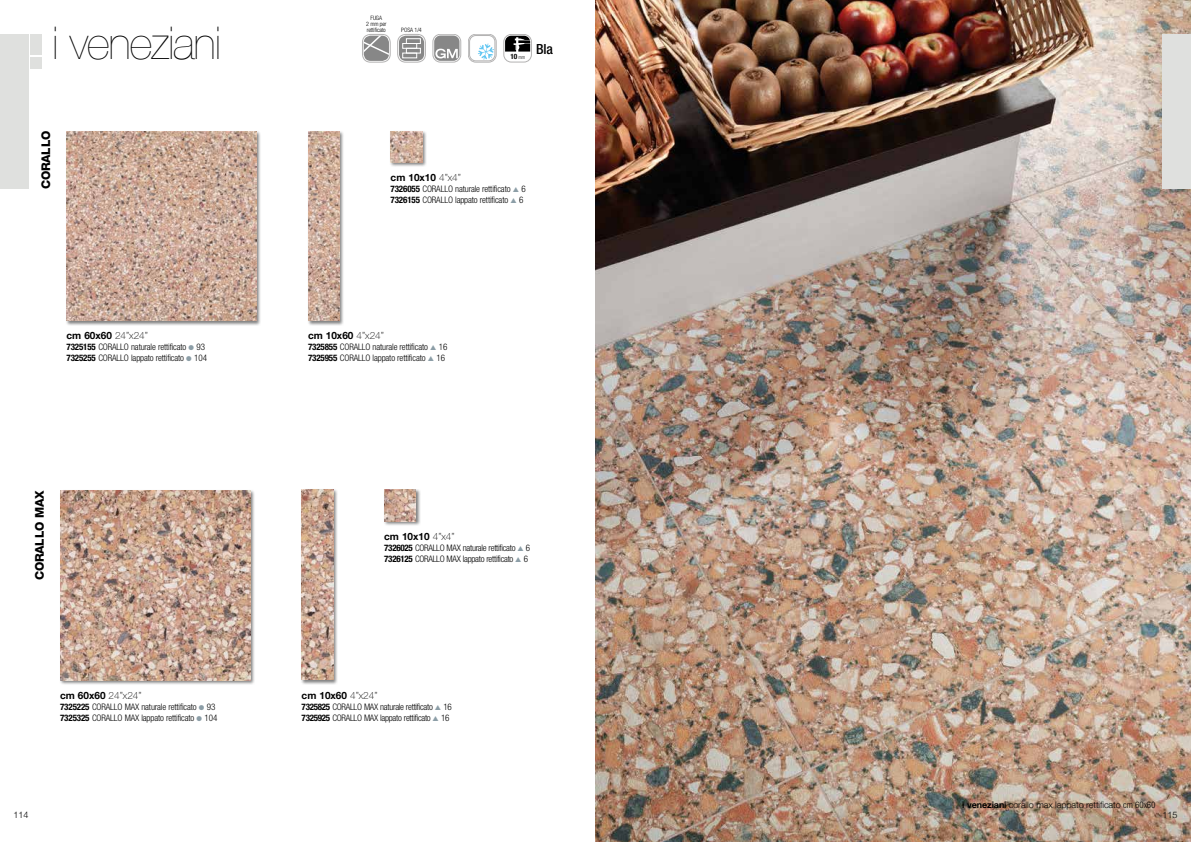
<style>
.page{position:relative;width:1191px;height:842px;background:#fff}
.page>*{position:absolute;margin:0;border:0;box-sizing:border-box;transform-origin:0 0}
.t1{font:200 45px "Helvetica Neue";letter-spacing:-.025em;color:#000}
.t2{font:500 condensed 14px "Helvetica Neue";color:#000}
.t3{font:800 12px "Helvetica Neue";letter-spacing:-.015em;color:#000}
.t4{font:700 10px "Helvetica Neue";color:#000}
.t5{font:300 condensed 9px/11px "Helvetica Neue";letter-spacing:-.015em;color:#000}
.t6{font:300 9px "Helvetica Neue";letter-spacing:-.01em;color:#000}
.t7{font:700 condensed 7.3px "Helvetica Neue";color:#000}
.t8{font:300 condensed 6px/6px "Helvetica Neue";letter-spacing:-.015em;color:#000;text-align:center}
.s1{font-weight:100}
.s2{font-weight:700}
.s3{color:#8c9ea7}
.s4{font-weight:300;font-size:5px}
.s5{font-stretch:condensed}
</style>
<div class="page">
<div style="left:31px;top:34px;width:11px;height:21px;background:#dfe0de"></div>
<div style="left:31px;top:57px;width:11px;height:12px;background:#dfe0de"></div>
<div style="left:65px;top:130px;width:197px;height:196px;background:#000;opacity:.5"></div>
<img style="left:66px;top:131px;width:190px;height:190px">
<div style="left:307px;top:130px;width:38px;height:196px;background:#000;opacity:.5"></div>
<img style="left:308px;top:131px;width:31px;height:190px">
<div style="left:300px;top:489px;width:38px;height:196px;background:#000;opacity:.5"></div>
<img style="left:302px;top:490px;width:31px;height:190px">
<div style="left:389px;top:130px;width:38px;height:38px;background:#000;opacity:.5"></div>
<img style="left:390px;top:131px;width:32px;height:31px">
<div style="left:383px;top:489px;width:38px;height:37px;background:#000;opacity:.5"></div>
<img style="left:384px;top:490px;width:32px;height:31px">
<div style="left:59px;top:489px;width:196px;height:196px;background:#000;opacity:.5"></div>
<img style="left:60px;top:490px;width:190px;height:190px">
<img style="left:595px;top:0;width:596px;height:842px">
<svg style="left:468px;top:34px;width:28px;height:28px"></svg>
<div style="left:469px;top:36px;width:26px;height:25px;background:#fff;border-radius:6px"></div>
<svg style="left:478px;top:43px;width:16px;height:17px"></svg>
<div style="left:469px;top:35px;width:26px;height:26px;border:1px solid #b3b2b2;border-radius:6px"></div>
<div style="left:468px;top:34px;width:28px;height:28px;border:1px solid #b3b2b2;border-radius:8px"></div>
<svg style="left:505px;top:34px;width:27px;height:28px"></svg>
<div style="left:504px;top:34px;width:27px;height:28px;background:#fff;border-radius:7px"></div>
<div style="left:503px;top:34px;width:28px;height:28px;border:1px solid #b3b2b2;border-radius:7px"></div>
<svg style="left:505px;top:36px;width:26px;height:16px"></svg>
<svg style="left:433px;top:34px;width:28px;height:28px"></svg>
<div style="left:434px;top:36px;width:25px;height:25px;background:#878787;border-radius:6px"></div>
<div style="left:433px;top:34px;width:28px;height:28px;border:1px solid #b3b2b2;border-radius:8px"></div>
<svg style="left:435px;top:49px;width:23px;height:9px"></svg>
<div style="left:362px;top:34px;width:28px;height:28px;border:1px solid #b3b2b2;border-radius:8px"></div>
<svg style="left:364px;top:36px;width:25px;height:25px"></svg>
<div style="left:397px;top:34px;width:28px;height:28px;border:1px solid #b3b2b2;border-radius:8px"></div>
<svg style="left:399px;top:36px;width:25px;height:25px"></svg>
<div style="left:402px;top:43px;width:15px;height:5px;border:1px solid #fff"></div>
<div style="left:406px;top:48px;width:14px;height:5px;border:1px solid #fff"></div>
<div style="left:402px;top:53px;width:15px;height:5px;border:1px solid #fff"></div>
<div style="left:1162px;top:34px;width:29px;height:155px;background:#dfe0de"></div>
<div style="left:0;top:34px;width:28px;height:155px;background:#dfe0de"></div>
<h1 class="t1" style="left:52px;top:17px;width:170px">i veneziani</h1>
<h3 class="t3" style="left:39px;top:189px;width:60px;rotate:-90deg">corallo</h3>
<p class="t4" style="left:66px;top:329px;width:83px">cm 60x60 <span class="s1">24”x24”</span></p>
<p class="t5" style="left:66px;top:341px;width:142px"><span class="s2">7325155</span> corallo naturale rettificato <span class="s3">●</span> 93<br><span class="s2">7325255</span> corallo lappato rettificato <span class="s3">●</span> 104</p>
<h3 class="t3" style="left:33px;top:580px;width:92px;rotate:-90deg">corallo max</h3>
<p class="t4" style="left:60px;top:689px;width:83px">cm 60x60 <span class="s1">24”x24”</span></p>
<p class="t5" style="left:60px;top:701px;width:159px"><span class="s2">7325225</span> corallo max naturale rettificato <span class="s3">●</span> 93<br><span class="s2">7325325</span> corallo max lappato rettificato <span class="s3">●</span> 104</p>
<p class="t8" style="left:366px;top:15px;width:22px">FUGA<br>2 mm per rettificato</p>
<p class="t8" style="left:401px;top:27px;width:22px">POSA 1/4</p>
<p class="t7" style="left:510px;top:52px;width:16px">10 <span class="s4">mm</span></p>
<h2 class="t2" style="left:536px;top:40px;width:18px">Bla</h2>
<p class="t4" style="left:390px;top:171px;width:72px">cm 10x10 <span class="s1">4”x4”</span></p>
<p class="t5" style="left:390px;top:183px;width:137px"><span class="s2">7326055</span> corallo naturale rettificato <span class="s3">▲</span> 6<br><span class="s2">7326155</span> corallo lappato rettificato <span class="s3">▲</span> 6</p>
<p class="t4" style="left:308px;top:329px;width:77px">cm 10x60 <span class="s1">4”x24”</span></p>
<p class="t5" style="left:308px;top:341px;width:141px"><span class="s2">7325855</span> corallo naturale rettificato <span class="s3">▲</span> 16<br><span class="s2">7325955</span> corallo lappato rettificato <span class="s3">▲</span> 16</p>
<p class="t4" style="left:384px;top:530px;width:72px">cm 10x10 <span class="s1">4”x4”</span></p>
<p class="t5" style="left:384px;top:542px;width:147px"><span class="s2">7326025</span> corallo max naturale rettificato <span class="s3">▲</span> 6<br><span class="s2">7326125</span> corallo max lappato rettificato <span class="s3">▲</span> 6</p>
<p class="t4" style="left:302px;top:689px;width:77px">cm 10x60 <span class="s1">4”x24”</span></p>
<p class="t5" style="left:302px;top:701px;width:152px"><span class="s2">7325825</span> corallo max naturale rettificato <span class="s3">▲</span> 16<br><span class="s2">7325925</span> corallo max lappato rettificato <span class="s3">▲</span> 16</p>
<p class="t6" style="left:962px;top:799px;width:195px"><span class="s2">i veneziani</span> corallo max lappato rettificato <span class="s5">cm 60x60</span></p>
<p class="t6" style="left:13px;top:810px;width:17px">114</p>
<p class="t6" style="left:1162px;top:810px;width:17px">115</p>
</div>
